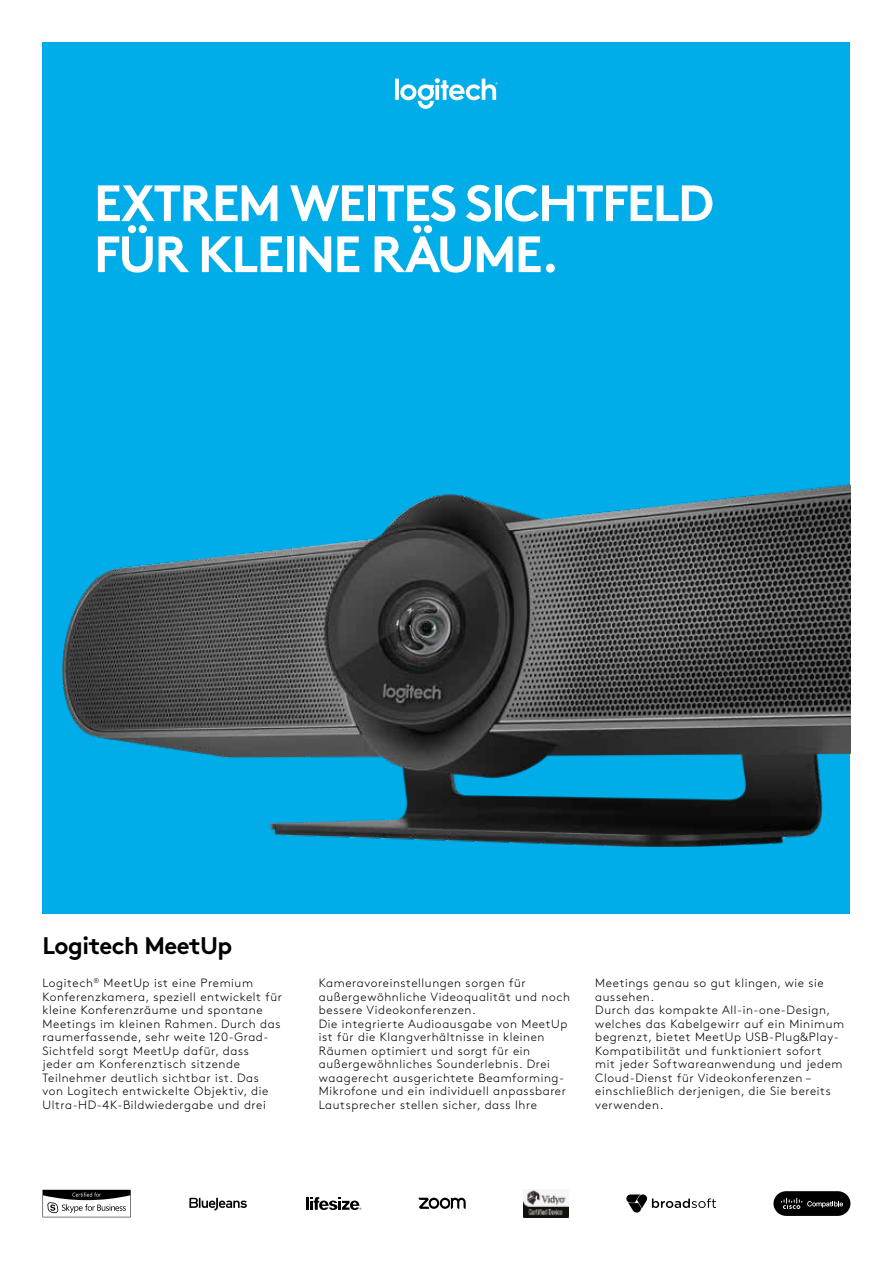
<style>
.page{position:relative;width:893px;height:1263px;background:#fff}
.page>*{position:absolute;margin:0;border:0;box-sizing:border-box;transform-origin:0 0}
.t1{font:700 51px/51px "Brown Pro";letter-spacing:-.04em;color:#fff}
.t2{font:700 24px "Brown Pro";letter-spacing:-.025em;color:#000}
.t3{font:300 12px/13.5px "Brown Pro";letter-spacing:.05em;color:#000}
</style>
<div class="page">
<div style="left:43px;top:43px;width:807px;height:871px;background:#00ade9"></div>
<img style="left:62px;top:484px;width:788px;height:362px">
<svg style="left:395px;top:78px;width:103px;height:31px"></svg>
<svg style="left:189px;top:1198px;width:58px;height:12px"></svg>
<svg style="left:306px;top:1197px;width:55px;height:13px"></svg>
<svg style="left:419px;top:1198px;width:47px;height:11px"></svg>
<img style="left:523px;top:1190px;width:46px;height:27px">
<svg style="left:626px;top:1194px;width:90px;height:18px"></svg>
<svg style="left:773px;top:1191px;width:77px;height:25px;background:#272727"></svg>
<svg style="left:43px;top:1190px;width:88px;height:27px"></svg>
<h1 class="t1" style="left:94px;top:172px;width:622px">EXTREM WEITES SICHTFELD<br>FÜR KLEINE RÄUME.</h1>
<h2 class="t2" style="left:43px;top:926px;width:191px">Logitech MeetUp</h2>
<p class="t3" style="left:43px;top:975px;width:241px">Logitech<sup>®</sup> MeetUp ist eine Premium Konferenzkamera, speziell entwickelt für kleine Konferenzräume und spontane Meetings im kleinen Rahmen. Durch das raumerfassende, sehr weite 120-Grad-Sichtfeld sorgt MeetUp dafür, dass<br>jeder am Konferenztisch sitzende Teilnehmer deutlich sichtbar ist. Das von Logitech entwickelte Objektiv, die Ultra-HD-4K-Bildwiedergabe und drei</p>
<p class="t3" style="left:319px;top:975px;width:253px">Kameravoreinstellungen sorgen für außergewöhnliche Videoqualität und noch bessere Videokonferenzen.<br>Die integrierte Audioausgabe von MeetUp ist für die Klangverhältnisse in kleinen Räumen optimiert und sorgt für ein außergewöhnliches Sounderlebnis. Drei waagerecht ausgerichtete Beamforming-Mikrofone und ein individuell anpassbarer Lautsprecher stellen sicher, dass Ihre</p>
<p class="t3" style="left:595px;top:975px;width:250px">Meetings genau so gut klingen, wie sie aussehen.<br>Durch das kompakte All-in-one-Design, welches das Kabelgewirr auf ein Minimum begrenzt, bietet MeetUp USB-Plug&amp;Play-Kompatibilität und funktioniert sofort mit jeder Softwareanwendung und jedem Cloud-Dienst für Videokonferenzen – einschließlich derjenigen, die Sie bereits verwenden.</p>
</div>
